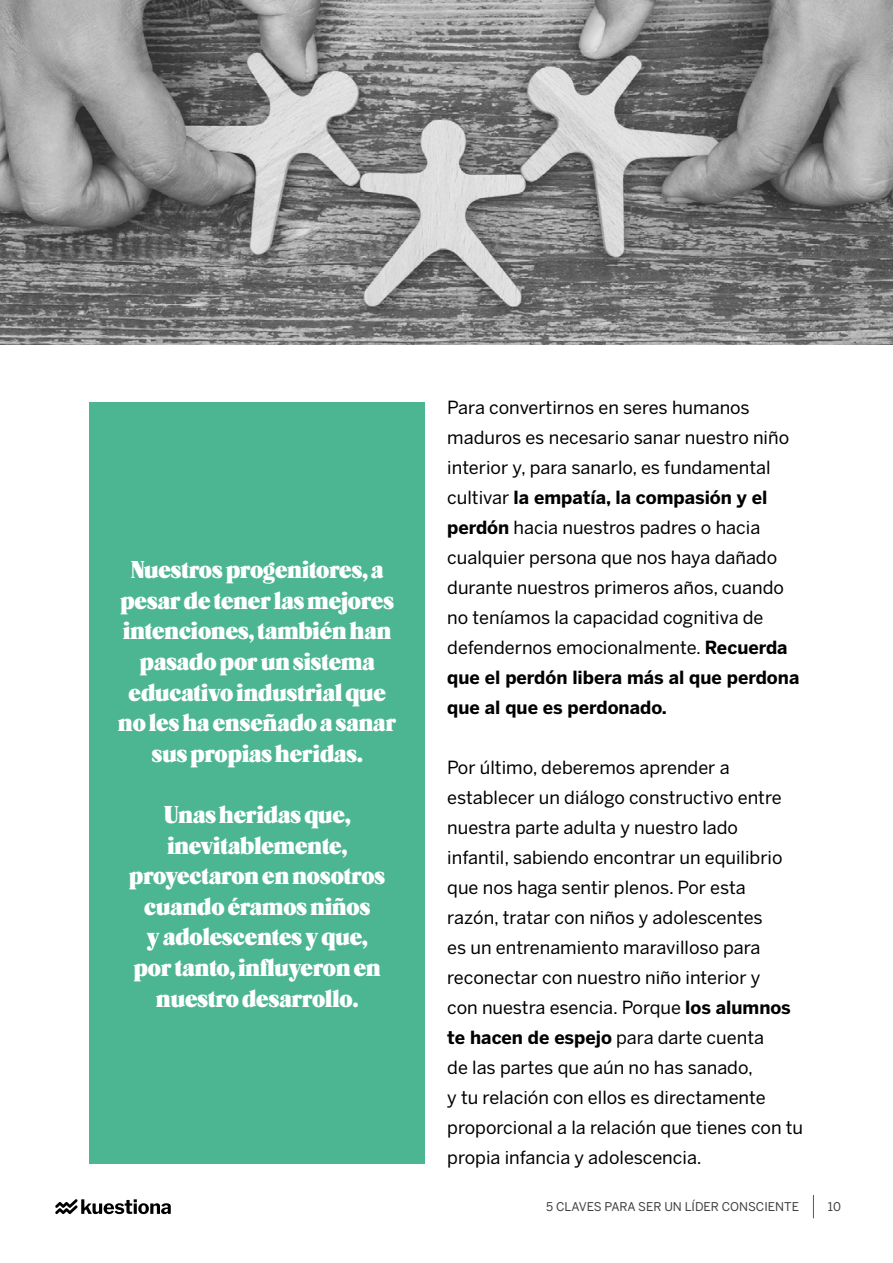
<style>
.page{position:relative;width:893px;height:1263px;background:#fff}
.page>*{position:absolute;margin:0;border:0;box-sizing:border-box;transform-origin:0 0}
.t1{font:25.5px/30.6px "Caslon Black SH";color:#fff;text-align:center}
.t2{font:18px/30px "Benton Sans";color:#000}
.t3{font:12px "Benton Sans";color:#3c3c3b}
.s1{font-weight:700}
</style>
<div class="page">
<svg style="left:55px;top:1199px;width:116px;height:15px"></svg>
<svg style="left:813px;top:1195px;width:1px;height:23px"></svg>
<div style="left:89px;top:402px;width:336px;height:761px;background:#4cb692"></div>
<img style="left:0;top:0;width:893px;height:344px">
<h1 class="t1" style="left:118px;top:555px;width:279px">Nuestros progenitores, a pesar de tener las mejores intenciones, también han pasado por un sistema educativo industrial que no les ha enseñado a sanar sus propias heridas.</h1>
<h1 class="t1" style="left:129px;top:799px;width:257px">Unas heridas que, inevitablemente, proyectaron en nosotros cuando éramos niños<br>y adolescentes y que, por tanto, influyeron en nuestro desarrollo.</h1>
<p class="t2" style="left:447px;top:392px;width:354px">Para convertirnos en seres humanos maduros es necesario sanar nuestro niño interior y, para sanarlo, es fundamental cultivar <span class="s1">la empatía, la compasión y el perdón</span> hacia nuestros padres o hacia cualquier persona que nos haya dañado durante nuestros primeros años, cuando no teníamos la capacidad cognitiva de defendernos emocionalmente. <span class="s1">Recuerda que el perdón libera más al que perdona que al que es perdonado.</span></p>
<p class="t2" style="left:447px;top:752px;width:357px">Por último, deberemos aprender a establecer un diálogo constructivo entre nuestra parte adulta y nuestro lado infantil, sabiendo encontrar un equilibrio que nos haga sentir plenos. Por esta<br>razón, tratar con niños y adolescentes<br>es un entrenamiento maravilloso para reconectar con nuestro niño interior y<br>con nuestra esencia. Porque <span class="s1">los alumnos te hacen de espejo</span> para darte cuenta<br>de las partes que aún no has sanado,<br>y tu relación con ellos es directamente proporcional a la relación que tienes con tu propia infancia y adolescencia.</p>
<p class="t3" style="left:546px;top:1199px;width:254px">5 CLAVES PARA SER UN LÍDER CONSCIENTE</p>
<p class="t3" style="left:828px;top:1199px;width:15px">10</p>
</div>
